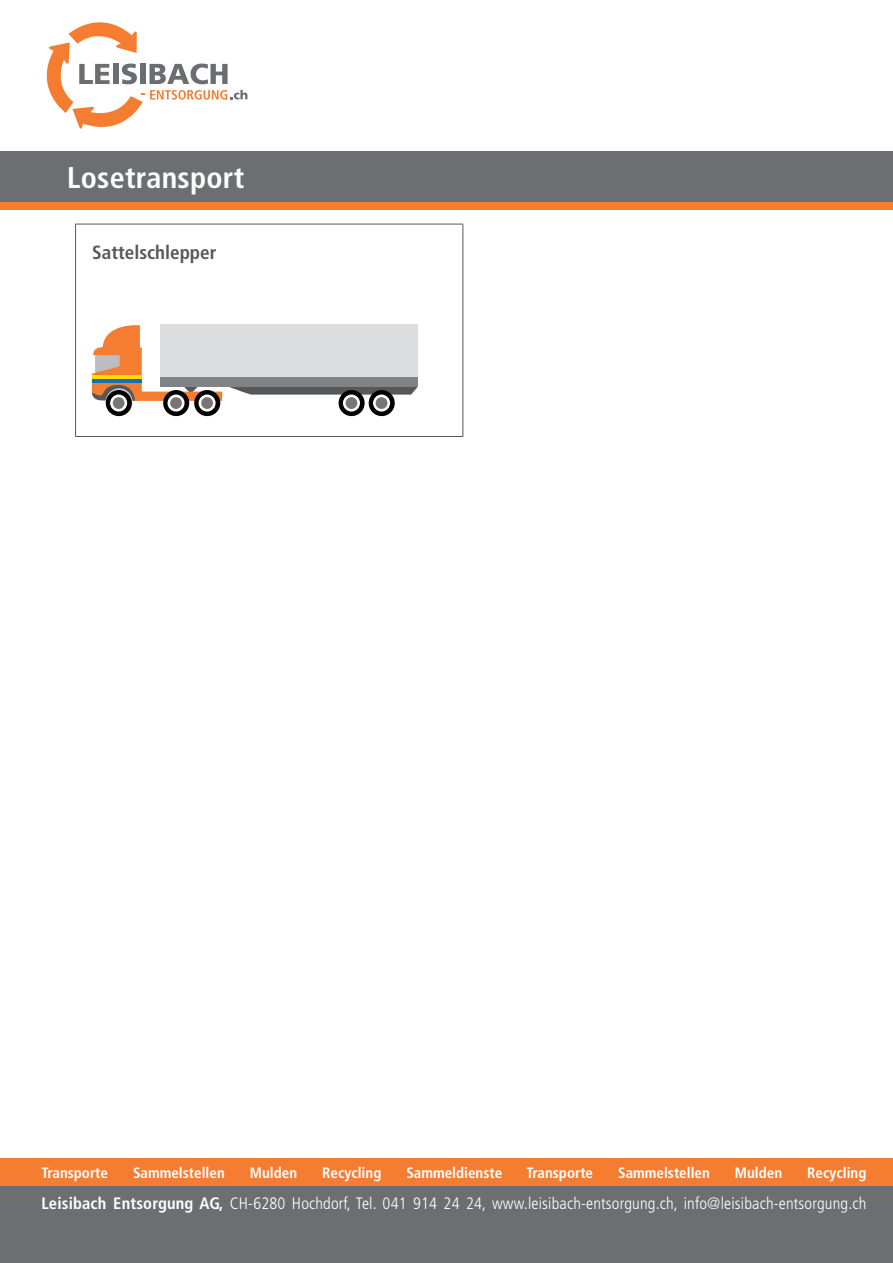
<style>
.page{position:relative;width:893px;height:1263px;background:#fff}
.page>*{position:absolute;margin:0;border:0;box-sizing:border-box;transform-origin:0 0}
.t1{font:700 condensed 30px "Frutiger LT";letter-spacing:.01em;color:#fff}
.t2{font:700 condensed 19.05px "Frutiger LT";color:#57585a}
.t3{font:300 condensed 16.5px "Frutiger LT";letter-spacing:.01em;color:#fff}
.t4{font:700 condensed 15px "Frutiger LT";color:#fff}
.s1{font-weight:700}
</style>
<div class="page">
<hr style="left:463px;top:224px;width:1px;height:212px;background:#57585a">
<hr style="left:75px;top:436px;width:388px;height:1px;background:#57585a">
<hr style="left:75px;top:224px;width:388px;height:1px;background:#57585a">
<hr style="left:75px;top:224px;width:1px;height:212px;background:#57585a">
<svg style="left:228px;top:386px;width:190px;height:9px;background:#6e6f71"></svg>
<svg style="left:92px;top:325px;width:130px;height:76px"></svg>
<div style="left:160px;top:324px;width:258px;height:62px;background:#dcdddf"></div>
<svg style="left:106px;top:388px;width:27px;height:27px"></svg>
<div style="left:106px;top:390px;width:26px;height:26px;background:#000;border-radius:50%"></div>
<svg style="left:110px;top:394px;width:17px;height:18px"></svg>
<div style="left:113px;top:397px;width:12px;height:12px;background:#7a7477;border-radius:50%"></div>
<svg style="left:163px;top:390px;width:26px;height:26px"></svg>
<svg style="left:168px;top:394px;width:17px;height:18px"></svg>
<div style="left:170px;top:397px;width:12px;height:12px;background:#7a7477;border-radius:50%"></div>
<div style="left:194px;top:390px;width:26px;height:26px;background:#000;border-radius:50%"></div>
<svg style="left:199px;top:394px;width:17px;height:18px"></svg>
<div style="left:201px;top:397px;width:12px;height:12px;background:#7a7477;border-radius:50%"></div>
<div style="left:339px;top:390px;width:26px;height:26px;background:#000;border-radius:50%"></div>
<svg style="left:343px;top:394px;width:17px;height:18px"></svg>
<div style="left:346px;top:397px;width:11px;height:12px;background:#7a7477;border-radius:50%"></div>
<div style="left:369px;top:390px;width:26px;height:26px;background:#000;border-radius:50%"></div>
<svg style="left:373px;top:394px;width:17px;height:18px"></svg>
<div style="left:376px;top:397px;width:11px;height:12px;background:#7a7477;border-radius:50%"></div>
<div style="left:160px;top:377px;width:258px;height:9px;background:#808285"></div>
<hr style="left:92px;top:376px;width:50px;height:3px;background:#ffdc01">
<hr style="left:92px;top:379px;width:50px;height:3px;background:#136fb8">
<svg style="left:47px;top:22px;width:200px;height:107px"></svg>
<div style="left:0;top:197px;width:893px;height:13px;background:#f47d31"></div>
<div style="left:0;top:151px;width:893px;height:51px;background:#6d6e71"></div>
<div style="left:0;top:1159px;width:893px;height:28px;background:#f47d31"></div>
<div style="left:0;top:1187px;width:893px;height:76px;background:#6d6e71"></div>
<p class="t1" style="left:67px;top:159px;width:179px">Losetransport</p>
<p class="t2" style="left:92px;top:241px;width:126px">Sattelschlepper</p>
<p class="t4" style="left:41px;top:1164px;width:68px">Transporte</p>
<p class="t4" style="left:133px;top:1164px;width:93px">Sammelstellen</p>
<p class="t4" style="left:250px;top:1164px;width:49px">Mulden</p>
<p class="t4" style="left:322px;top:1164px;width:61px">Recycling</p>
<p class="t4" style="left:406px;top:1164px;width:97px">Sammeldienste</p>
<p class="t4" style="left:526px;top:1164px;width:68px">Transporte</p>
<p class="t4" style="left:618px;top:1164px;width:93px">Sammelstellen</p>
<p class="t4" style="left:735px;top:1164px;width:49px">Mulden</p>
<p class="t4" style="left:807px;top:1164px;width:61px">Recycling</p>
<p class="t3" style="left:41px;top:1194px;width:826px"><span class="s1">Leisibach Entsorgung AG,</span> CH-6280 Hochdorf, Tel. 041 914 24 24, www.leisibach-entsorgung.ch, info@leisibach-entsorgung.ch</p>
</div>
